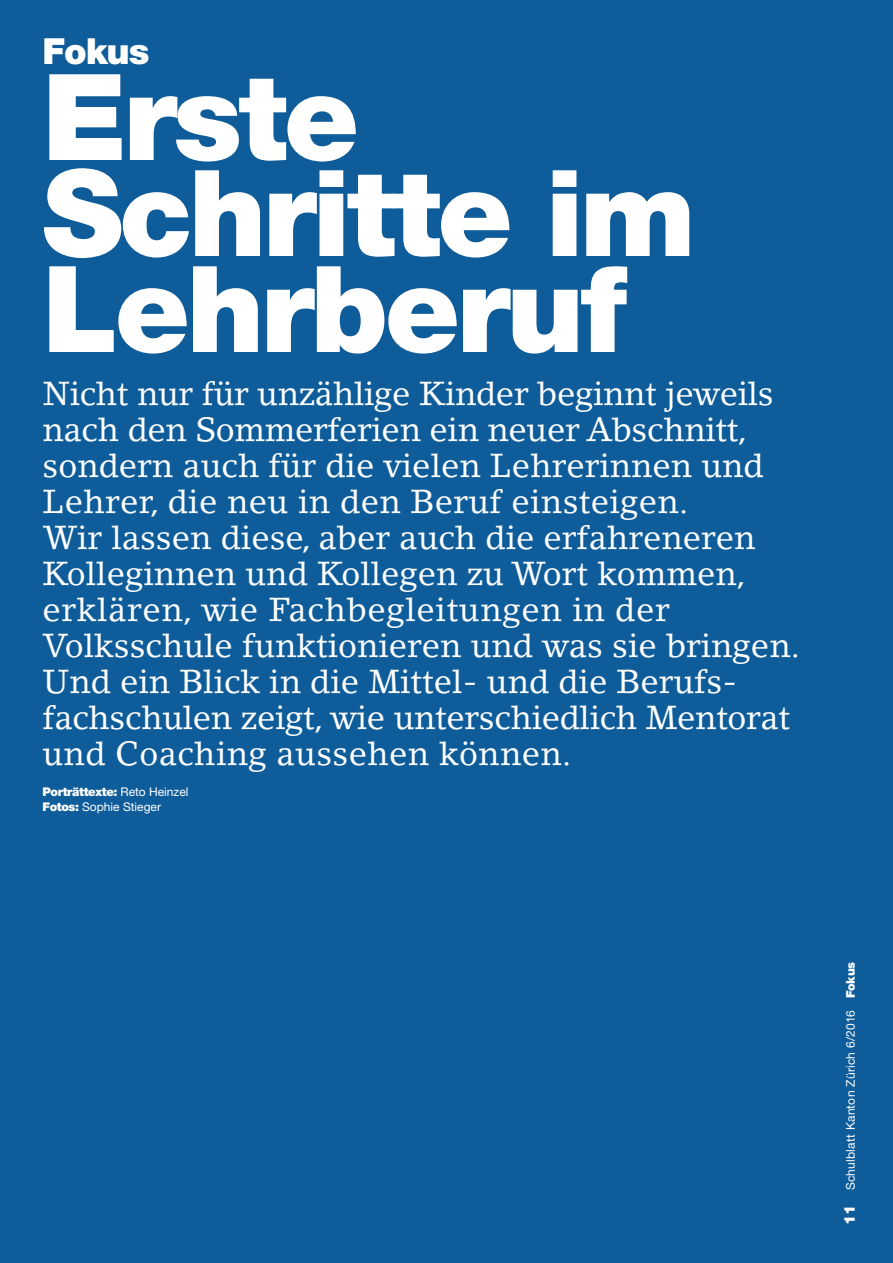
<style>
.page{position:relative;width:893px;height:1263px;background:#0e5d9a}
.page>*{position:absolute;margin:0;border:0;box-sizing:border-box;transform-origin:0 0}
.t1{font:900 120px/96px "Helvetica Neue LT Std";letter-spacing:-.03em;color:#fff}
.t2{font:900 36px "Helvetica Neue LT Std";letter-spacing:-.03em;color:#fff}
.t3{font:33px/36px "Lino Letter LT";color:#fff}
.t4{font:900 15px "Helvetica Neue LT Std";color:#fff}
.t5{font:12px/14.2px "Helvetica Neue LT Std";color:#fff}
.t6{font:12px "Helvetica Neue LT Std";letter-spacing:.02em;color:#fff}
.s1{font-weight:900}
</style>
<div class="page">
<p class="t2" style="left:43px;top:30px;width:109px">Fokus</p>
<h1 class="t1" style="left:43px;top:69px;width:654px">Erste<br>Schritte im<br>Lehrberuf</h1>
<p class="t3" style="left:43px;top:375px;width:759px">Nicht nur für unzählige Kinder beginnt jeweils nach den Sommerferien ein neuer Abschnitt, sondern auch für die vielen Lehrerinnen und Lehrer, die neu in den Beruf einsteigen.<br>Wir lassen diese, aber auch die erfahreneren Kolleginnen und Kollegen zu Wort kommen, erklären, wie Fachbegleitungen in der Volksschule funktionieren und was sie bringen.<br>Und ein Blick in die Mittel- und die Berufs&shy;fachschulen zeigt, wie unterschiedlich Mentorat und Coaching aussehen können.</p>
<p class="t5" style="left:43px;top:785px;width:147px"><span class="s1">Porträttexte:</span> Reto Heinzel<br><span class="s1">Fotos:</span> Sophie Stieger</p>
<p class="t6" style="left:843px;top:1190px;width:230px;rotate:-90deg">Schulblatt Kanton Zürich 6/2016 <span class="s1">Fokus</span></p>
<p class="t4" style="left:840px;top:1225px;width:21px;rotate:-90deg">11</p>
</div>
